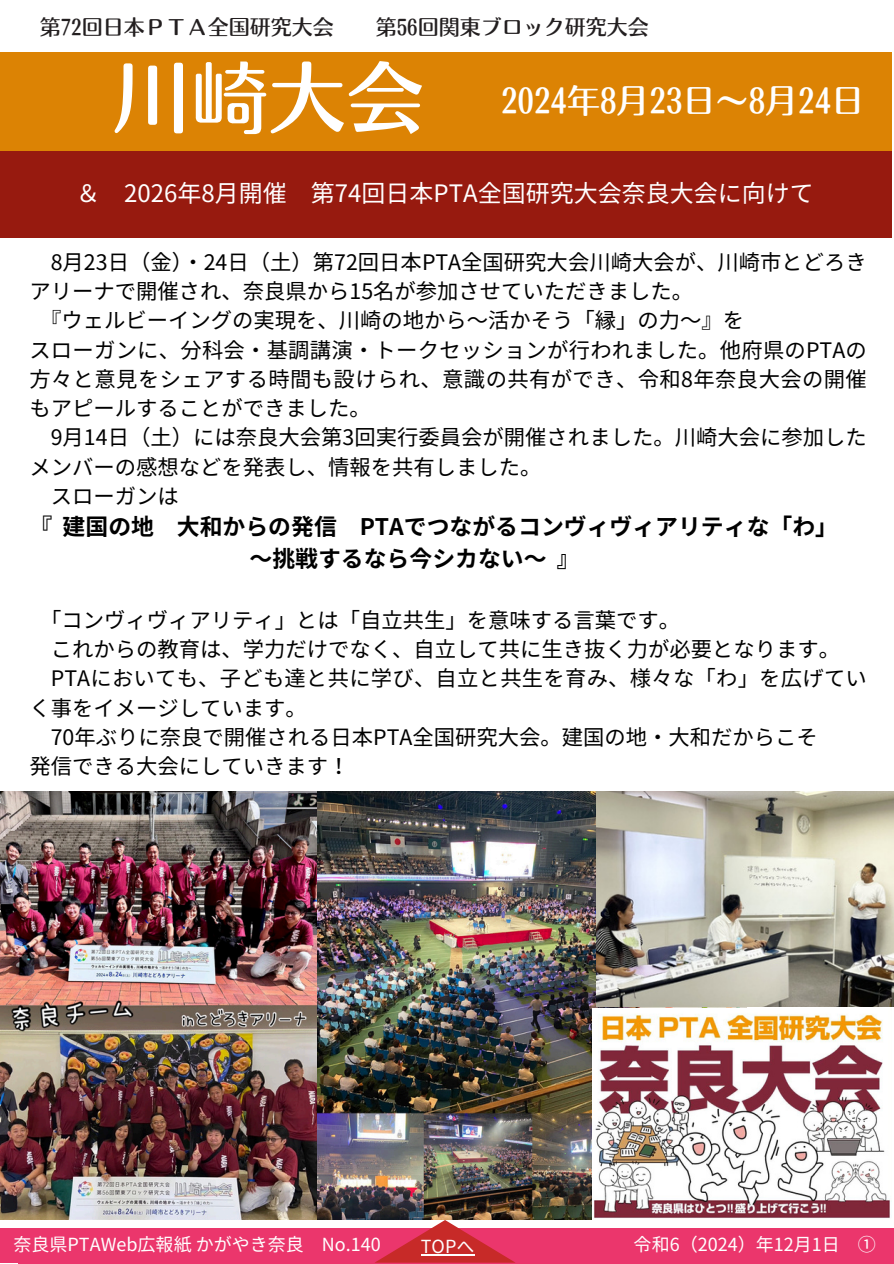
<style>
.page{position:relative;width:894px;height:1264px;background:#fff}
.page>*{position:absolute;margin:0;border:0;box-sizing:border-box;transform-origin:0 0}
.t1{font:78px "Motoya Ma Aporo Std W4";color:#fff}
.t2{font:33px "Motoya Ma Aporo Std W4";color:#fff}
.t3{font:24px "Noto Sans JP";color:#fff}
.t4{font:700 22.8px/31.5px "Noto Sans JP";color:#000}
.t5{font:21.3px "Noto Sans JP";color:#000}
.t6{font:21.3px "Noto Sans JP";letter-spacing:.02em;color:#000}
.t7{font:21px "Motoya Ma Aporo Std W4";color:#231f20}
.t8{font:18px "Noto Sans JP";color:#fff}
.t9{font:18px "Noto Sans JP";color:#fefefe}
</style>
<div class="page">
<div style="left:0;top:1228px;width:893px;height:35px;background:#eb366c"></div>
<svg style="left:374px;top:1219px;width:141px;height:43px"></svg>
<hr style="left:420px;top:1254px;width:54px;height:1px;background:#fefefe">
<div style="left:0;top:145px;width:891px;height:93px;background:#971a0f"></div>
<div style="left:0;top:52px;width:891px;height:99px;background:#dc8304"></div>
<img style="left:0;top:791px;width:746px;height:428px">
<img style="left:596px;top:791px;width:296px;height:215px">
<img style="left:592px;top:1008px;width:298px;height:211px">
<p class="t7" style="left:40px;top:17px;width:295px">第72回日本ＰＴＡ全国研究大会</p>
<p class="t7" style="left:375px;top:17px;width:274px">第56回関東ブロック研究大会</p>
<p class="t1" style="left:112px;top:59px;width:313px">川崎大会</p>
<p class="t2" style="left:501px;top:84px;width:354px">2024年8月 23日～8月 24日</p>
<h1 class="t3" style="left:76px;top:174px;width:739px">＆ 2026年8月開催 第74回日本PTA全国研究大会奈良大会に向けて</h1>
<h2 class="t5" style="left:51px;top:245px;width:817px">8月 23日（金）・24日（土）第72回日本PTA全国研究大会川崎大会が、川崎市とどろき</h2>
<h2 class="t5" style="left:29px;top:274px;width:665px">アリーナで開催され、奈良県から15名が参加させていただきました。</h2>
<h2 class="t5" style="left:40px;top:304px;width:705px">『ウェルビーイングの実現を、川崎の地から～活かそう「縁」の力～』を</h2>
<h2 class="t5" style="left:29px;top:333px;width:838px">スローガンに、分科会・基調講演・トークセッションが行われました。他府県のPTAの</h2>
<h2 class="t6" style="left:29px;top:362px;width:838px">方々と意見をシェアする時間も設けられ、意識の共有ができ、令和8年奈良大会の開催</h2>
<h2 class="t5" style="left:29px;top:391px;width:343px">もアピールすることができました。</h2>
<h2 class="t5" style="left:51px;top:421px;width:817px">9月 14日（土）には奈良大会第3回実行委員会が開催されました。川崎大会に参加した</h2>
<h2 class="t5" style="left:29px;top:450px;width:513px">メンバーの感想などを発表し、情報を共有しました。</h2>
<h2 class="t5" style="left:51px;top:479px;width:129px">スローガンは</h2>
<h2 class="t4" style="left:249px;top:510px;width:590px;text-indent:-220px">『建国の地 大和からの発信 PTAでつながるコンヴィヴィアリティな「わ」～挑戦するなら今シカない～』</h2>
<h3 class="t5" style="left:40px;top:603px;width:641px">「コンヴィヴィアリティ」とは「自立共生」を意味する言葉です。</h3>
<h3 class="t5" style="left:51px;top:632px;width:790px">これからの教育は、学力だけでなく、自立して共に生き抜く力が必要となります。</h3>
<h3 class="t5" style="left:51px;top:661px;width:817px">PTAにおいても、子ども達と共に学び、自立と共生を育み、様々な「わ」を広げてい</h3>
<h3 class="t5" style="left:29px;top:691px;width:279px">く事をイメージしています。</h3>
<h3 class="t5" style="left:51px;top:720px;width:768px">70年ぶりに奈良で開催される日本PTA全国研究大会。建国の地・大和だからこそ</h3>
<h3 class="t5" style="left:29px;top:749px;width:321px">発信できる大会にしていきます！</h3>
<h5 class="t8" style="left:14px;top:1229px;width:368px">奈良県PTAWeb広報紙かがやき奈良 No.140</h5>
<h5 class="t8" style="left:633px;top:1229px;width:201px">令和6（2024）年12月 1日</h5>
<h5 class="t8" style="left:857px;top:1229px;width:19px">①</h5>
<h4 class="t9" style="left:420px;top:1232px;width:55px">TOPへ</h4>
</div>
